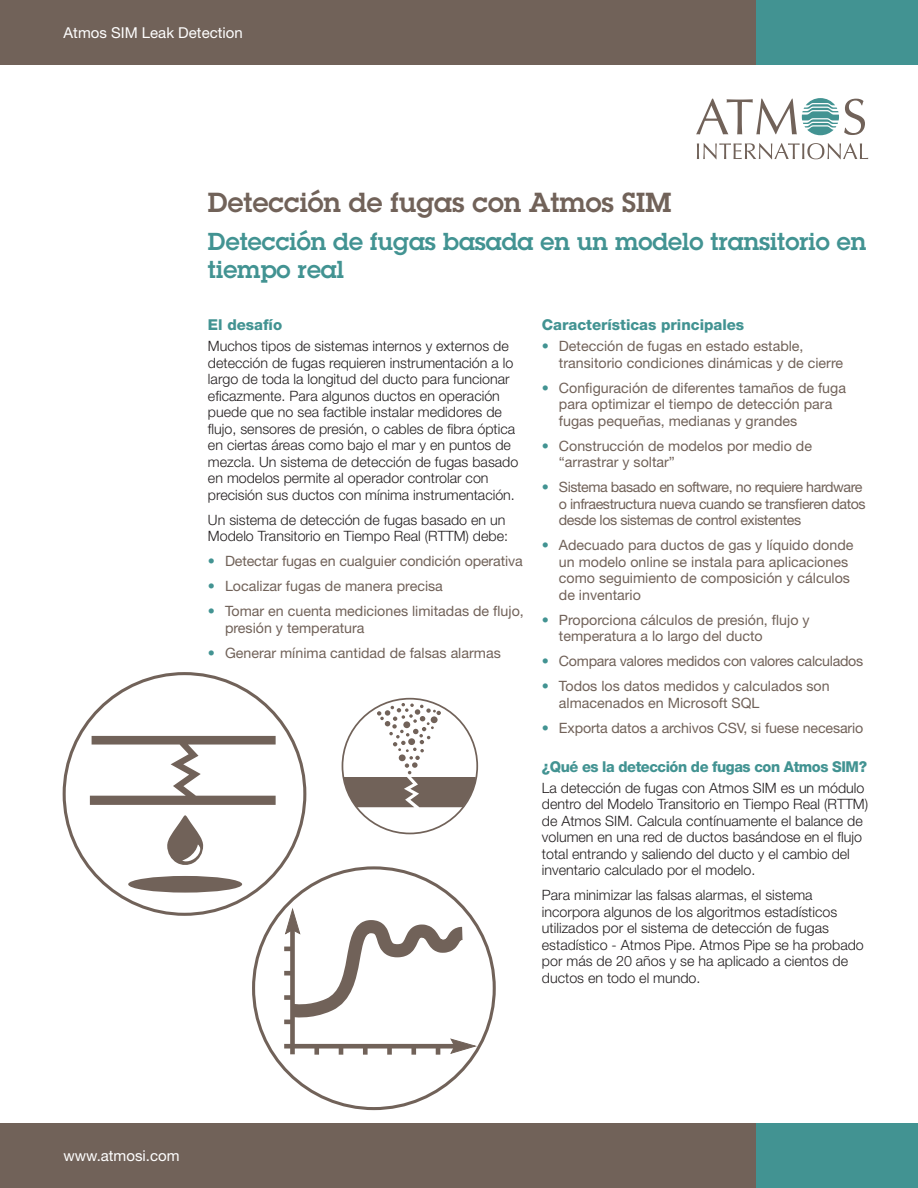
<style>
.page{position:relative;width:918px;height:1188px;background:#fff}
.page>*{position:absolute;margin:0;border:0;box-sizing:border-box;transform-origin:0 0}
._01_warm_grey_headin{font:600 27px "Lubalin Graph Std";color:#716259}
._02_coloured_heading{font:600 24px/28.8px "Lubalin Graph Std";color:#429392}
._03_sub_heads{font:800 15px "Helvetica Neue LT Std";letter-spacing:-.03em;color:#429392}
.t1{font:15px "Helvetica Neue LT Std";color:#fff}
._03_sub_heads-2{font:800 15px "Helvetica Neue LT Std";color:#429392}
._04_body_text{font:300 14.25px/16.5px "Helvetica Neue LT Std";color:#231f20}
.t2{font:14.25px/16.5px "Helvetica Neue LT Std";color:#716259}
.t3{font:14.25px/16.5px "Helvetica Neue LT Std";letter-spacing:-.03em;color:#716259}
.t4{font:14.25px "Helvetica Neue LT Std";letter-spacing:-.02em;color:#716259}
.s1{font-weight:300;color:#429392}
</style>
<div class="page">
<div style="left:0;top:0;width:918px;height:65px;background:#716259"></div>
<div style="left:757px;top:0;width:161px;height:65px;background:#429392"></div>
<div style="left:0;top:1123px;width:918px;height:65px;background:#716259"></div>
<div style="left:757px;top:1123px;width:161px;height:65px;background:#429392"></div>
<svg style="left:697px;top:143px;width:171px;height:16px"></svg>
<svg style="left:696px;top:98px;width:169px;height:37px"></svg>
<div style="left:290px;top:922px;width:5px;height:132px;background:#716259"></div>
<div style="left:284px;top:1044px;width:180px;height:5px;background:#716259"></div>
<div style="left:314px;top:1046px;width:5px;height:9px;background:#716259"></div>
<svg style="left:339px;top:1049px;width:4px;height:6px"></svg>
<div style="left:363px;top:1046px;width:5px;height:9px;background:#716259"></div>
<div style="left:387px;top:1046px;width:5px;height:9px;background:#716259"></div>
<div style="left:411px;top:1046px;width:5px;height:9px;background:#716259"></div>
<svg style="left:436px;top:1049px;width:4px;height:6px"></svg>
<svg style="left:450px;top:1038px;width:28px;height:16px"></svg>
<svg style="left:279px;top:907px;width:197px;height:117px"></svg>
<svg style="left:90px;top:736px;width:186px;height:69px"></svg>
<div style="left:128px;top:876px;width:114px;height:17px;background:#716259;border-radius:50%"></div>
<svg style="left:167px;top:815px;width:36px;height:50px"></svg>
<svg style="left:344px;top:703px;width:132px;height:104px"></svg>
<p class="t1" style="left:64px;top:24px;width:181px">Atmos SIM Leak Detection</p>
<p class="_01_warm_grey_headin" style="left:208px;top:185px;width:465px">Detección de fugas con Atmos SIM</p>
<p class="_02_coloured_heading" style="left:208px;top:226px;width:660px">Detección de fugas basada en un modelo transitorio en tiempo real</p>
<p class="_03_sub_heads-2" style="left:208px;top:316px;width:76px">El desafío</p>
<p class="_04_body_text" style="left:208px;top:338px;width:312px">Muchos tipos de sistemas internos y externos de detección de fugas requieren instrumentación a lo largo de toda la longitud del ducto para funcionar eficazmente. Para algunos ductos en operación puede que no sea factible instalar medidores de flujo, sensores de presión, o cables de fibra óptica en ciertas áreas como bajo el mar y en puntos de mezcla. Un sistema de detección de fugas basado en modelos permite al operador controlar con precisión sus ductos con mínima instrumentación.</p>
<p class="_04_body_text" style="left:208px;top:511px;width:302px">Un sistema de detección de fugas basado en un<br>Modelo Transitorio en Tiempo Real (RTTM) debe:</p>
<p class="t2" style="left:208px;top:553px;width:316px"><span class="s1">•</span> Detectar fugas en cualguier condición operativa</p>
<p class="t2" style="left:208px;top:578px;width:236px"><span class="s1">•</span> Localizar fugas de manera precisa</p>
<p class="t2" style="left:225px;top:603px;width:300px;text-indent:-17px"><span class="s1">•</span> Tomar en cuenta mediciones limitadas de flujo, presión y temperatura</p>
<p class="t2" style="left:208px;top:644px;width:294px"><span class="s1">•</span> Generar mínima cantidad de falsas alarmas</p>
<p class="_03_sub_heads-2" style="left:542px;top:316px;width:204px">Características principales</p>
<p class="t2" style="left:559px;top:338px;width:286px;text-indent:-17px"><span class="s1">•</span> Detección de fugas en estado estable, transitorio condiciones dinámicas y de cierre</p>
<p class="t2" style="left:559px;top:379px;width:289px;text-indent:-17px"><span class="s1">•</span> Configuración de diferentes tamaños de fuga para optimizar el tiempo de detección para fugas pequeñas, medianas y grandes</p>
<p class="t2" style="left:559px;top:437px;width:255px;text-indent:-17px"><span class="s1">•</span> Construcción de modelos por medio de “arrastrar y soltar”</p>
<p class="t3" style="left:559px;top:479px;width:308px;text-indent:-17px"><span class="s1">•</span> Sistema basado en software, no requiere hardware o infraestructura nueva cuando se transfieren datos desde los sistemas de control existentes</p>
<p class="t2" style="left:559px;top:537px;width:296px;text-indent:-17px"><span class="s1">•</span> Adecuado para ductos de gas y líquido donde un modelo online se instala para aplicaciones como seguimiento de composición y cálculos de inventario</p>
<p class="t2" style="left:559px;top:611px;width:252px;text-indent:-17px"><span class="s1">•</span> Proporciona cálculos de presión, flujo y temperatura a lo largo del ducto</p>
<p class="t4" style="left:542px;top:653px;width:323px"><span class="s1">•</span> Compara valores medidos con valores calculados</p>
<p class="t2" style="left:559px;top:678px;width:272px;text-indent:-17px"><span class="s1">•</span> Todos los datos medidos y calculados son almacenados en Microsoft SQL</p>
<p class="t2" style="left:542px;top:719px;width:323px"><span class="s1">•</span> Exporta datos a archivos CSV, si fuese necesario</p>
<p class="_03_sub_heads" style="left:542px;top:758px;width:327px">¿Qué es la detección de fugas con Atmos SIM?</p>
<p class="_04_body_text" style="left:542px;top:779px;width:328px">La detección de fugas con Atmos SIM es un módulo dentro del Modelo Transitorio en Tiempo Real (RTTM) de Atmos SIM. Calcula contínuamente el balance de volumen en una red de ductos basándose en el flujo total entrando y saliendo del ducto y el cambio del inventario calculado por el modelo.</p>
<p class="_04_body_text" style="left:542px;top:887px;width:324px">Para minimizar las falsas alarmas, el sistema incorpora algunos de los algoritmos estadísticos utilizados por el sistema de detección de fugas estadístico - Atmos Pipe. Atmos Pipe se ha probado por más de 20 años y se ha aplicado a cientos de ductos en todo el mundo.</p>
<p class="t1" style="left:63px;top:1146px;width:118px">www.atmosi.com</p>
</div>
